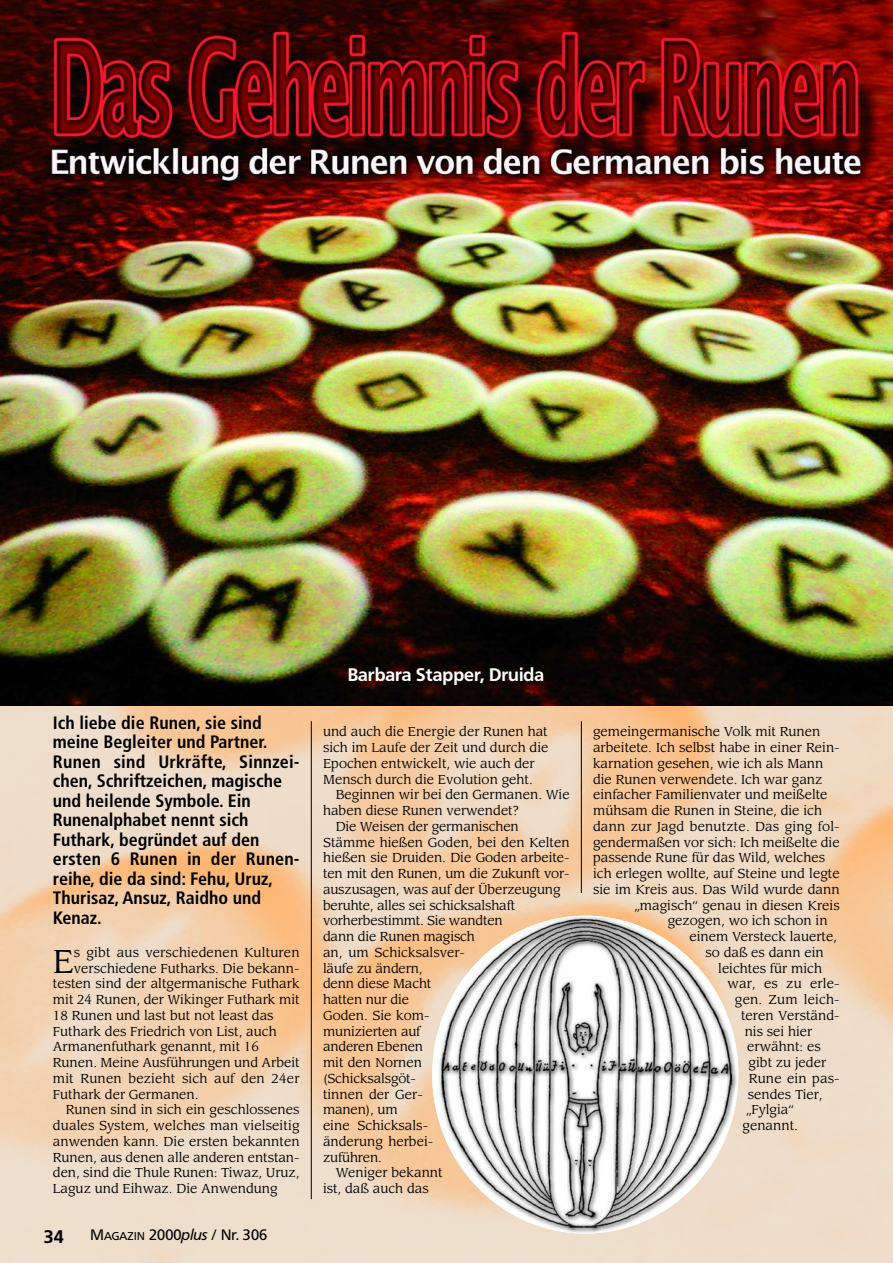
<style>
.page{position:relative;width:893px;height:1263px;background:#fff}
.page>*{position:absolute;margin:0;border:0;box-sizing:border-box;transform-origin:0 0}
.t1{font:32.55px "Leawood";color:#000}
.t2{font:700 condensed 18px/19.5px "Frutiger";color:#000}
.t3{font:700 18px "Frutiger BQ";color:#fff}
.t4{font:700 18px "Frutiger BQ";color:#000}
.t5{font:15px "Frutiger BQ";color:#000}
.t6{font:12.75px/15.8px "Leawood";color:#000}
.s1{font-size:11.25px}
.s2{font-style:italic}
</style>
<div class="page">
<img style="left:0;top:706px;width:893px;height:557px">
<hr style="left:311px;top:721px;width:1px;height:478px;background:#000">
<hr style="left:581px;top:721px;width:1px;height:172px;background:#000">
<img style="left:0;top:0;width:893px;height:706px">
<img style="left:432px;top:916px;width:306px;height:318px;border-radius:50%">
<p class="t2" style="left:53px;top:714px;width:248px">Ich liebe die Runen, sie sind meine Begleiter und Partner.<br>Runen sind Urkräfte, Sinnzei&shy;chen, Schriftzeichen, magische und heilende Symbole. Ein<br>Runenalphabet nennt sich<br>Futhark, begründet auf den ersten 6 Runen in der Runen&shy;reihe, die da sind: Fehu, Uruz,<br>Thurisaz, Ansuz, Raidho und<br>Kenaz.</p>
<h1 class="t1" style="left:53px;top:947px;width:23px">E</h1>
<p class="t6" style="left:74px;top:946px;width:227px">s gibt aus verschiedenen Kulturen</p>
<p class="t6" style="left:74px;top:961px;width:227px">verschiedene Futharks. Die bekann-</p>
<p class="t6" style="left:53px;top:977px;width:248px">testen sind der altgermanische Futhark</p>
<p class="t6" style="left:53px;top:993px;width:248px">mit 24 Runen, der Wikinger Futhark mit</p>
<p class="t6" style="left:53px;top:1009px;width:222px">18 Runen und last but not least das</p>
<p class="t6" style="left:53px;top:1024px;width:225px">Futhark des Friedrich von List, auch</p>
<p class="t6" style="left:53px;top:1040px;width:208px">Armanenfuthark genannt, mit 16</p>
<p class="t6" style="left:53px;top:1056px;width:248px">Runen. Meine Ausführungen und Arbeit</p>
<p class="t6" style="left:53px;top:1072px;width:248px">mit Runen bezieht sich auf den 24er</p>
<p class="t6" style="left:53px;top:1087px;width:147px">Futhark der Germanen.</p>
<p class="t6" style="left:66px;top:1103px;width:235px">Runen sind in sich ein geschlossenes</p>
<p class="t6" style="left:53px;top:1119px;width:248px">duales System, welches man vielseitig</p>
<p class="t6" style="left:53px;top:1135px;width:248px">anwenden kann. Die ersten bekannten</p>
<p class="t6" style="left:53px;top:1150px;width:248px">Runen, aus denen alle anderen entstan-</p>
<p class="t6" style="left:53px;top:1166px;width:248px">den, sind die Thule Runen: Tiwaz, Uruz,</p>
<p class="t6" style="left:53px;top:1182px;width:226px">Laguz und Eihwaz. Die Anwendung</p>
<h2 class="t4" style="left:44px;top:1230px;width:22px">34</h2>
<p class="t5" style="left:91px;top:1228px;width:178px">M<span class="s1">AGAZIN</span> 2000<span class="s2">plus</span> / Nr. 306</p>
<h2 class="t3" style="left:348px;top:668px;width:198px">Barbara Stapper, Druida</h2>
<p class="t6" style="left:323px;top:725px;width:227px">und auch die Energie der Runen hat sich im Laufe der Zeit und durch die Epochen entwickelt, wie auch der Mensch durch die Evolution geht.</p>
<p class="t6" style="left:336px;top:788px;width:235px">Beginnen wir bei den Germanen. Wie</p>
<p class="t6" style="left:323px;top:804px;width:198px">haben diese Runen verwendet?</p>
<p class="t6" style="left:336px;top:820px;width:185px">Die Weisen der germanischen</p>
<p class="t6" style="left:323px;top:835px;width:248px">Stämme hießen Goden, bei den Kelten</p>
<p class="t6" style="left:323px;top:851px;width:248px">hießen sie Druiden. Die Goden arbeite-</p>
<p class="t6" style="left:323px;top:867px;width:248px">ten mit den Runen, um die Zukunft vor-</p>
<p class="t6" style="left:323px;top:883px;width:239px">auszusagen, was auf der Überzeugung</p>
<p class="t6" style="left:323px;top:898px;width:194px">beruhte, alles sei schicksalshaft</p>
<p class="t6" style="left:323px;top:914px;width:181px">vorherbestimmt. Sie wandten</p>
<p class="t6" style="left:323px;top:930px;width:153px">dann die Runen magisch</p>
<p class="t6" style="left:323px;top:946px;width:144px">an, um Schicksalsver-</p>
<p class="t6" style="left:323px;top:961px;width:101px">läufe zu ändern,</p>
<p class="t6" style="left:323px;top:977px;width:110px">denn diese Macht</p>
<p class="t6" style="left:323px;top:993px;width:88px">hatten nur die</p>
<p class="t6" style="left:323px;top:1009px;width:108px">Goden. Sie kom-</p>
<p class="t6" style="left:323px;top:1024px;width:99px">munizierten auf</p>
<p class="t6" style="left:323px;top:1040px;width:102px">anderen Ebenen</p>
<p class="t6" style="left:323px;top:1056px;width:101px">mit den Nornen</p>
<p class="t6" style="left:323px;top:1072px;width:95px">(Schicksalsgöt-</p>
<p class="t6" style="left:323px;top:1087px;width:101px">tinnen der Ger-</p>
<p class="t6" style="left:323px;top:1103px;width:76px">manen), um</p>
<p class="t6" style="left:323px;top:1119px;width:107px">eine Schicksals-</p>
<p class="t6" style="left:323px;top:1135px;width:112px">änderung herbei-</p>
<p class="t6" style="left:323px;top:1150px;width:60px">zuführen.</p>
<p class="t6" style="left:336px;top:1166px;width:108px">Weniger bekannt</p>
<p class="t6" style="left:323px;top:1182px;width:107px">ist, daß auch das</p>
<p class="t6" style="left:593px;top:725px;width:229px">gemeingermanische Volk mit Runen</p>
<p class="t6" style="left:593px;top:741px;width:248px">arbeitete. Ich selbst habe in einer Rein-</p>
<p class="t6" style="left:593px;top:757px;width:232px">karnation gesehen, wie ich als Mann</p>
<p class="t6" style="left:593px;top:772px;width:231px">die Runen verwendete. Ich war ganz</p>
<p class="t6" style="left:593px;top:788px;width:236px">einfacher Familienvater und meißelte</p>
<p class="t6" style="left:593px;top:804px;width:230px">mühsam die Runen in Steine, die ich</p>
<p class="t6" style="left:593px;top:820px;width:248px">dann zur Jagd benutzte. Das ging fol-</p>
<p class="t6" style="left:593px;top:835px;width:248px">gendermaßen vor sich: Ich meißelte die</p>
<p class="t6" style="left:593px;top:851px;width:234px">passende Rune für das Wild, welches</p>
<p class="t6" style="left:593px;top:867px;width:248px">ich erlegen wollte, auf Steine und legte</p>
<p class="t6" style="left:593px;top:883px;width:248px">sie im Kreis aus. Das Wild wurde dann</p>
<p class="t6" style="left:634px;top:898px;width:207px">„magisch“ genau in diesen Kreis</p>
<p class="t6" style="left:668px;top:914px;width:161px">gezogen, wo ich schon in</p>
<p class="t6" style="left:689px;top:930px;width:149px">einem Versteck lauerte,</p>
<p class="t6" style="left:705px;top:946px;width:120px">so daß es dann ein</p>
<p class="t6" style="left:718px;top:961px;width:105px">leichtes für mich</p>
<p class="t6" style="left:727px;top:977px;width:114px">war, es zu erle-</p>
<p class="t6" style="left:735px;top:993px;width:106px">gen. Zum leich-</p>
<p class="t6" style="left:741px;top:1009px;width:100px">teren Verständ-</p>
<p class="t6" style="left:745px;top:1024px;width:69px">nis sei hier</p>
<p class="t6" style="left:747px;top:1040px;width:75px">erwähnt: es</p>
<p class="t6" style="left:748px;top:1056px;width:79px">gibt zu jeder</p>
<p class="t6" style="left:749px;top:1072px;width:92px">Rune ein pas-</p>
<p class="t6" style="left:748px;top:1087px;width:76px">sendes Tier,</p>
<p class="t6" style="left:746px;top:1103px;width:49px">„Fylgia“</p>
<p class="t6" style="left:742px;top:1119px;width:57px">genannt.</p>
</div>
